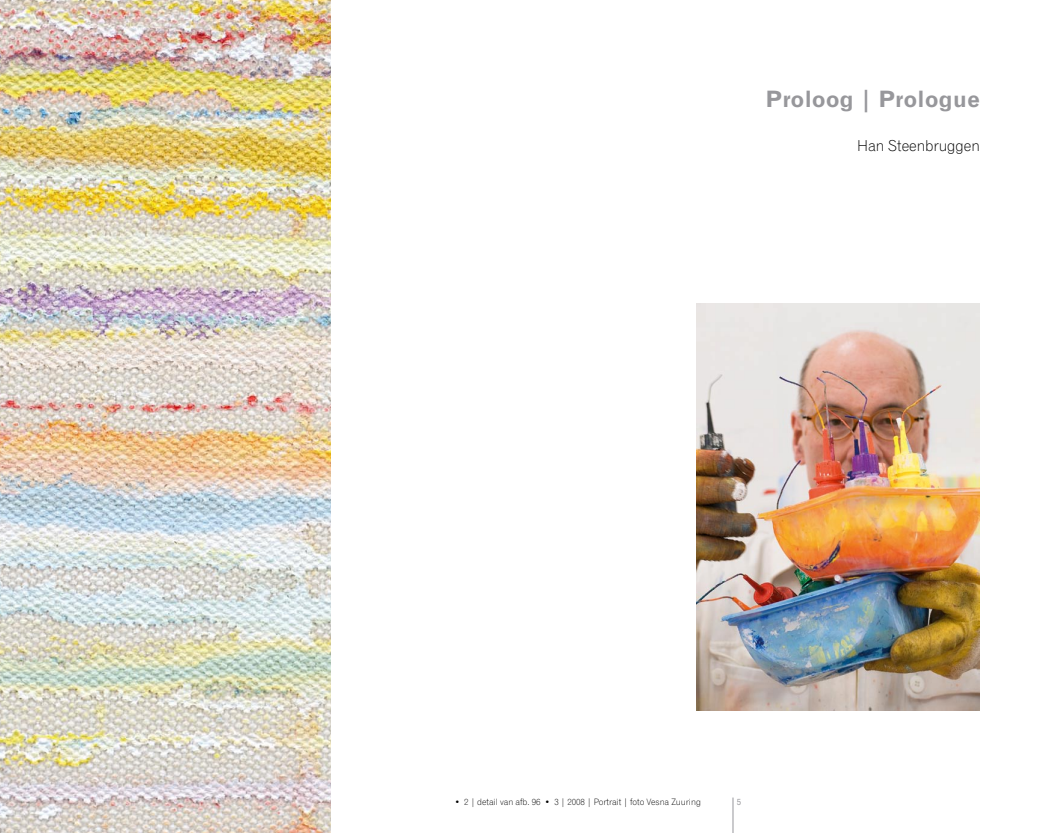
<style>
.page{position:relative;width:1063px;height:833px;background:#fff}
.page>*{position:absolute;margin:0;border:0;box-sizing:border-box;transform-origin:0 0}
.t1{font:22.5px "Gothic 720 BT Bold B";letter-spacing:.02em;color:#97979b}
.t2{font:15px "Gothic 720 BT Light B";letter-spacing:-.005em;color:#000}
.t3{font:8.75px "Gothic 720 BT Light B";letter-spacing:-.005em;color:#000}
.t4{font:8.75px "Gothic 720 BT Roman B";color:#97979b}
</style>
<div class="page">
<hr style="left:733px;top:797px;width:1px;height:36px;background:#97979b">
<img style="left:0;top:0;width:330px;height:833px">
<img style="left:697px;top:304px;width:283px;height:406px">
<h1 class="t1" style="left:766px;top:85px;width:216px">Proloog | Prologue</h1>
<h2 class="t2" style="left:857px;top:137px;width:124px">Han Steenbruggen</h2>
<p class="t3" style="left:455px;top:796px;width:248px">• 2 | detail van afb. 96 • 3 | 2008 | Portrait | foto Vesna Zuuring</p>
<p class="t4" style="left:737px;top:796px;width:6px">5</p>
</div>
